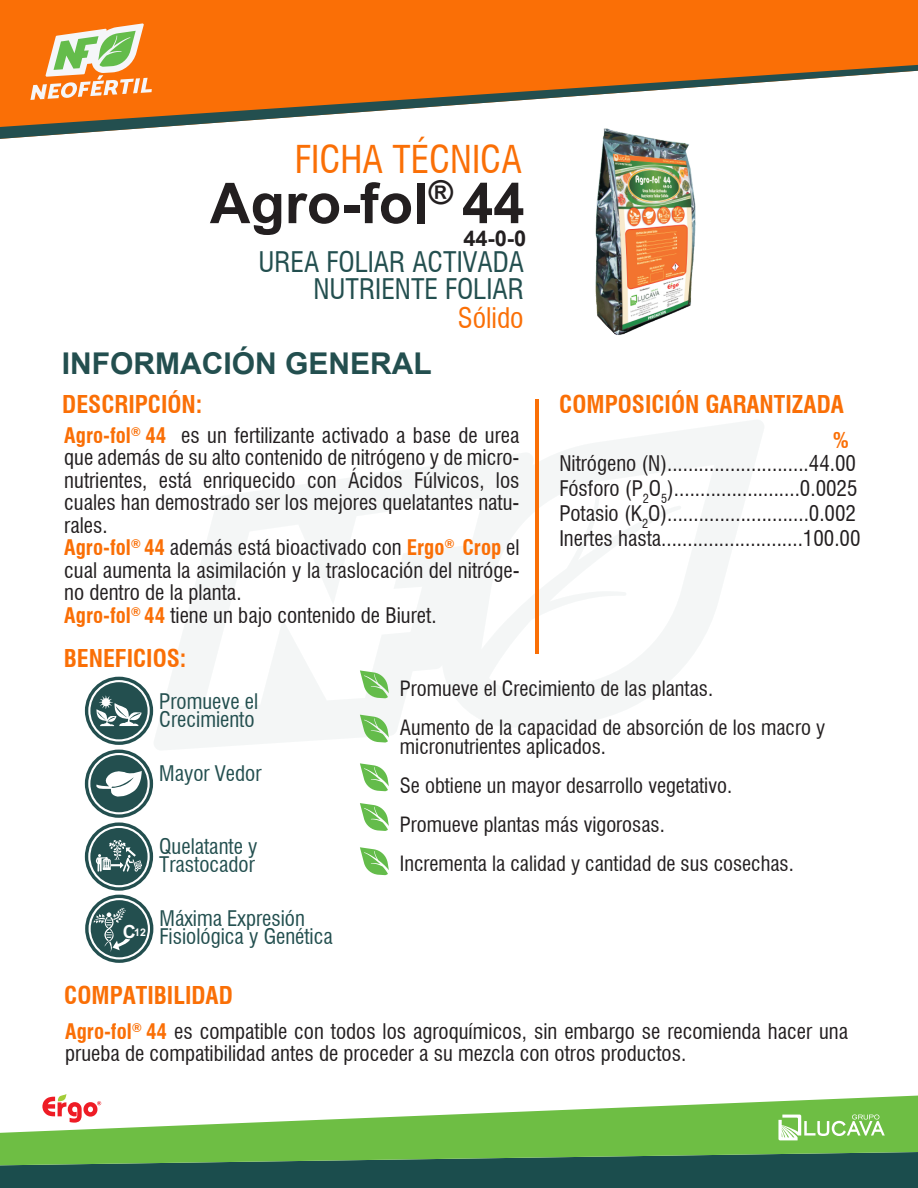
<style>
.page{position:relative;width:918px;height:1188px;background:#fff}
.page>*{position:absolute;margin:0;border:0;box-sizing:border-box;transform-origin:0 0}
.t1{font:700 56.25px "Arial";color:#231f20}
.t2{font:condensed 37.5px "Swiss 721 BT";color:#fa6f06}
.t3{font:700 30px "Arial";color:#234f4f}
.t4{font:condensed 27.75px/27px "Swiss 721 BT";color:#234f4f;text-align:right}
.t5{font:condensed 27.75px "Swiss 721 BT";color:#fa6f06}
.t6{font:700 condensed 24px "Swiss 721 BT";color:#fa6f06}
.t7{font:700 21.75px "Arial";color:#231f20}
.t8{font:condensed 21px/22.5px "Swiss 721 BT";color:#231f20}
.t9{font:condensed 21px/18px "Swiss 721 BT";color:#234f4f}
.t10{font:700 condensed 21px "Swiss 721 BT";color:#fa6f06}
.t11{font:condensed 20.55px/39px "Swiss 721 BT";color:#231f20}
.t12{font:700 10.5px "Arial";color:#fff}
.s1{font-weight:700;color:#fa6f06}
.s2{font-size:18px}
</style>
<div class="page">
<div style="left:0;top:0;width:918px;height:65px;background:#fa6f06"></div>
<div style="left:0;top:1165px;width:918px;height:23px;background:#1b4d4d"></div>
<svg style="left:0;top:1096px;width:918px;height:69px;fill:#6ebe44"></svg>
<svg style="left:30px;top:23px;width:122px;height:42px"></svg>
<svg style="left:154px;top:420px;width:610px;height:330px"></svg>
<svg style="left:0;top:65px;width:918px;height:74px"></svg>
<svg style="left:40px;top:1094px;width:63px;height:31px"></svg>
<svg style="left:778px;top:1114px;width:107px;height:26px"></svg>
<hr style="left:535px;top:400px;width:4px;height:254px;background:#fa6f06">
<svg style="left:360px;top:670px;width:29px;height:28px"></svg>
<svg style="left:360px;top:715px;width:29px;height:27px"></svg>
<svg style="left:360px;top:803px;width:29px;height:28px"></svg>
<svg style="left:360px;top:847px;width:29px;height:28px"></svg>
<svg style="left:360px;top:763px;width:29px;height:28px"></svg>
<svg style="left:85px;top:677px;width:68px;height:68px;background:#3f6565"></svg>
<div style="left:88px;top:680px;width:62px;height:62px;border:2px solid #fff;border-radius:50%"></div>
<svg style="left:96px;top:695px;width:46px;height:31px"></svg>
<svg style="left:85px;top:750px;width:68px;height:68px;background:#3e6464"></svg>
<div style="left:88px;top:753px;width:62px;height:61px;border:2px solid #fff;border-radius:50%"></div>
<svg style="left:95px;top:769px;width:47px;height:29px"></svg>
<svg style="left:85px;top:822px;width:68px;height:69px;background:#416767"></svg>
<div style="left:88px;top:826px;width:62px;height:61px;border:2px solid #fff;border-radius:50%"></div>
<svg style="left:96px;top:840px;width:46px;height:32px"></svg>
<svg style="left:85px;top:895px;width:68px;height:68px;background:#3d6464"></svg>
<div style="left:89px;top:898px;width:61px;height:61px;border:2px solid #fff;border-radius:50%"></div>
<svg style="left:94px;top:908px;width:36px;height:44px;background:#4e7171"></svg>
<img style="left:591px;top:126px;width:108px;height:209px">
<h2 class="t2" style="left:295px;top:137px;width:229px">FICHA TÉCNICA</h2>
<h1 class="t1" style="left:210px;top:164px;width:316px">Agro-fol<sup>®</sup> 44</h1>
<h3 class="t4" style="left:258px;top:248px;width:267px">UREA FOLIAR ACTIVADA<br>NUTRIENTE FOLIAR</h3>
<h3 class="t5" style="left:458px;top:301px;width:67px">Sólido</h3>
<p class="t7" style="left:463px;top:223px;width:64px">44-0-0</p>
<h3 class="t3" style="left:62px;top:343px;width:371px">INFORMACIÓN GENERAL</h3>
<p class="t6" style="left:62px;top:390px;width:142px">DESCRIPCIÓN:</p>
<p class="t6" style="left:559px;top:390px;width:286px">COMPOSICIÓN GARANTIZADA</p>
<p class="t8" style="left:64px;top:424px;width:457px"><span class="s1">Agro-fol</span><sup>®</sup> <span class="s1">44</span> es un fertilizante activado a base de urea</p>
<p class="t10" style="left:833px;top:427px;width:18px">%</p>
<p class="t8" style="left:64px;top:447px;width:457px">que además de su alto contenido de nitrógeno y de micro&shy;nutrientes, está enriquecido con Ácidos Fúlvicos, los cuales han demostrado ser los mejores quelatantes natu&shy;rales.<br><span class="s1">Agro-fol</span><sup>®</sup> <span class="s1">44</span> además está bioactivado con <span class="s1">Ergo</span><sup>®</sup> <span class="s1">Crop</span> el cual aumenta la asimilación y la traslocación del nitróge&shy;no dentro de la planta.<br><span class="s1">Agro-fol</span><sup>®</sup> <span class="s1">44</span> tiene un bajo contenido de Biuret.</p>
<p class="t8" style="left:559px;top:451px;width:303px;line-height:25.2px">Nitrógeno (N)...........................44.00<br>Fósforo (P<sub>2</sub>O<sub>5</sub>)........................0.0025<br>Potasio (K<sub>2</sub>O)...........................0.002<br>Inertes hasta...........................100.00</p>
<p class="t6" style="left:64px;top:643px;width:124px">BENEFICIOS:</p>
<p class="t9" style="left:159px;top:692px;width:100px">Promueve el<br>Crecimiento</p>
<p class="t9" style="left:159px;top:765px;width:104px">Mayor Vedor</p>
<p class="t12" style="left:123px;top:927px;width:24px"><span class="s2">C</span>12</p>
<p class="t9" style="left:159px;top:838px;width:100px">Quelatante y<br>Trastocador</p>
<p class="t9" style="left:160px;top:910px;width:175px">Máxima Expresión<br>Fisiológica y Genética</p>
<p class="t11" style="left:400px;top:669px;width:427px">Promueve el Crecimiento de las plantas.<br>Aumento de la capacidad de absorción de los macro y</p>
<p class="t11" style="left:400px;top:727px;width:396px">micronutrientes aplicados.<br>Se obtiene un mayor desarrollo vegetativo.<br>Promueve plantas más vigorosas.<br>Incrementa la calidad y cantidad de sus cosechas.</p>
<p class="t6" style="left:64px;top:981px;width:170px">COMPATIBILIDAD</p>
<p class="t8" style="left:65px;top:1020px;width:784px"><span class="s1">Agro-fol</span><sup>®</sup> <span class="s1">44</span> es compatible con todos los agroquímicos, sin embargo se recomienda hacer una prueba de compatibilidad antes de proceder a su mezcla con otros productos.</p>
</div>
